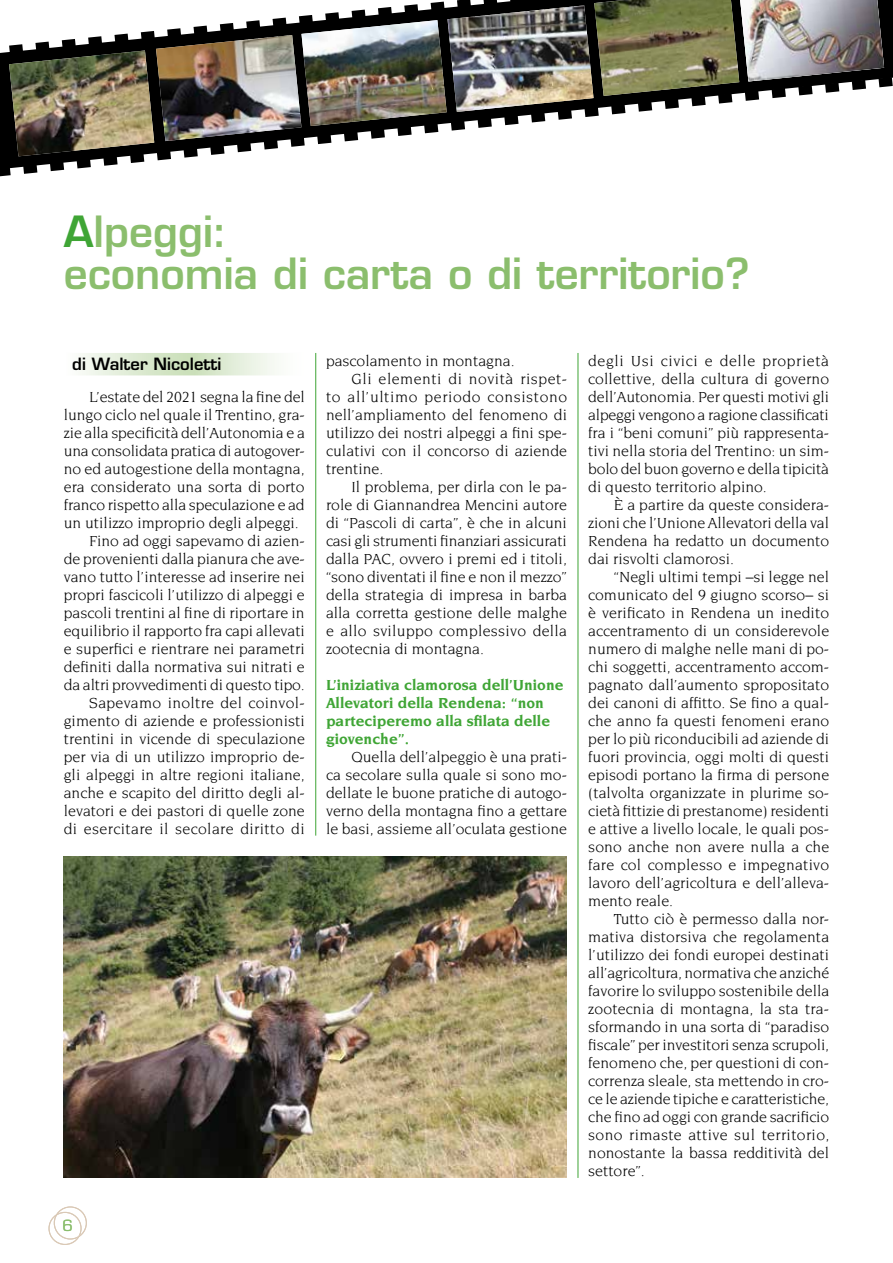
<style>
.page{position:relative;width:893px;height:1263px;background:#fff}
.page>*{position:absolute;margin:0;border:0;box-sizing:border-box;transform-origin:0 0}
.t1{font:600 42px/42px "Eurostile";color:#8bbe6d}
.t2{font:600 16.5px "Eurostile";color:#000}
.t3{font:15.75px/18px "Novarese";color:#000;text-align:justify}
.t4{font:700 15.75px/18px "Novarese";color:#3fa535}
.t5{font:15.75px "Novarese";letter-spacing:.02em;color:#000}
.t6{font:15.75px "Novarese";letter-spacing:.025em;color:#000}
.t7{font:15.75px "Novarese";letter-spacing:.035em;color:#000}
.t8{font:15.75px "Novarese";letter-spacing:.03em;color:#000}
.t9{font:15px "Eurostile";color:#8bbe6d}
.s1{color:#3fa535}
</style>
<div class="page">
<div style="left:48px;top:1212px;width:34px;height:33px;border:1px solid #dac9b6;border-radius:50%"></div>
<div style="left:54px;top:1206px;width:33px;height:33px;border:1px solid #dac9b6;border-radius:50%"></div>
<hr style="left:315px;top:353px;width:1px;height:483px;background:#3fa535">
<hr style="left:578px;top:353px;width:1px;height:825px;background:#3fa535">
<svg style="left:0;top:72px;width:893px;height:105px"></svg>
<svg style="left:0;top:0;width:893px;height:65px"></svg>
<img style="left:9px;top:0;width:875px;height:156px">
<img style="left:9px;top:51px;width:145px;height:105px">
<svg style="left:80px;top:353px;width:197px;height:22px;background:#dfebd5"></svg>
<img style="left:64px;top:857px;width:503px;height:321px">
<h1 class="t1" style="left:64px;top:210px;width:688px"><span class="s1">A</span>lpeggi:<br>economia di carta o di territorio?</h1>
<p class="t2" style="left:72px;top:354px;width:151px">di Walter Nicoletti</p>
<p class="t3" style="left:89px;top:387px;width:217px">L’estate del 2021 segna la fine del</p>
<p class="t3" style="left:64px;top:405px;width:243px">lungo ciclo nel quale il Trentino, gra-</p>
<p class="t3" style="left:64px;top:423px;width:243px">zie alla specificità dell’Autonomia e a</p>
<p class="t3" style="left:64px;top:441px;width:242px">una consolidata pratica di autogover-</p>
<p class="t3" style="left:64px;top:459px;width:242px">no ed autogestione della montagna,</p>
<p class="t3" style="left:64px;top:477px;width:242px">era considerato una sorta di porto</p>
<p class="t3" style="left:64px;top:496px;width:242px">franco rispetto alla speculazione e ad</p>
<p class="t3" style="left:64px;top:514px;width:237px">un utilizzo improprio degli alpeggi.</p>
<p class="t3" style="left:89px;top:532px;width:217px">Fino ad oggi sapevamo di azien-</p>
<p class="t3" style="left:64px;top:550px;width:242px">de provenienti dalla pianura che ave-</p>
<p class="t3" style="left:64px;top:568px;width:242px">vano tutto l’interesse ad inserire nei</p>
<p class="t3" style="left:64px;top:586px;width:242px">propri fascicoli l’utilizzo di alpeggi e</p>
<p class="t3" style="left:64px;top:604px;width:242px">pascoli trentini al fine di riportare in</p>
<p class="t3" style="left:64px;top:622px;width:243px">equilibrio il rapporto fra capi allevati</p>
<p class="t3" style="left:64px;top:640px;width:242px">e superfici e rientrare nei parametri</p>
<p class="t3" style="left:64px;top:658px;width:242px">definiti dalla normativa sui nitrati e</p>
<p class="t3" style="left:64px;top:676px;width:243px">da altri provvedimenti di questo tipo.</p>
<p class="t5" style="left:89px;top:694px;width:217px">Sapevamo inoltre del coinvol-</p>
<p class="t3" style="left:64px;top:712px;width:242px">gimento di aziende e professionisti</p>
<p class="t3" style="left:64px;top:730px;width:243px">trentini in vicende di speculazione</p>
<p class="t3" style="left:64px;top:748px;width:242px">per via di un utilizzo improprio de-</p>
<p class="t3" style="left:64px;top:766px;width:242px">gli alpeggi in altre regioni italiane,</p>
<p class="t3" style="left:64px;top:784px;width:242px">anche e scapito del diritto degli al-</p>
<p class="t3" style="left:64px;top:802px;width:242px">levatori e dei pastori di quelle zone</p>
<p class="t6" style="left:64px;top:820px;width:242px">di esercitare il secolare diritto di</p>
<p class="t3" style="left:326px;top:351px;width:190px">pascolamento in montagna.</p>
<p class="t8" style="left:351px;top:370px;width:217px">Gli elementi di novità rispet-</p>
<p class="t7" style="left:326px;top:388px;width:243px">to all’ultimo periodo consistono</p>
<p class="t3" style="left:326px;top:405px;width:243px">nell’ampliamento del fenomeno di</p>
<p class="t3" style="left:326px;top:423px;width:242px">utilizzo dei nostri alpeggi a fini spe-</p>
<p class="t3" style="left:326px;top:441px;width:243px">culativi con il concorso di aziende</p>
<p class="t3" style="left:326px;top:459px;width:59px">trentine.</p>
<p class="t3" style="left:351px;top:477px;width:217px">Il problema, per dirla con le pa-</p>
<p class="t3" style="left:326px;top:495px;width:242px">role di Giannandrea Mencini autore</p>
<p class="t3" style="left:326px;top:513px;width:242px">di “Pascoli di carta”, è che in alcuni</p>
<p class="t3" style="left:326px;top:531px;width:242px">casi gli strumenti finanziari assicurati</p>
<p class="t3" style="left:326px;top:549px;width:242px">dalla PAC, ovvero i premi ed i titoli,</p>
<p class="t3" style="left:326px;top:567px;width:242px">“sono diventati il fine e non il mezzo”</p>
<p class="t3" style="left:326px;top:585px;width:243px">della strategia di impresa in barba</p>
<p class="t3" style="left:326px;top:603px;width:242px">alla corretta gestione delle malghe</p>
<p class="t5" style="left:326px;top:622px;width:243px">e allo sviluppo complessivo della</p>
<p class="t3" style="left:326px;top:639px;width:160px">zootecnia di montagna.</p>
<p class="t4" style="left:326px;top:675px;width:239px">L’iniziativa clamorosa dell’Unione<br>Allevatori della Rendena: “non parteciperemo alla sfilata delle giovenche”.</p>
<p class="t3" style="left:326px;top:747px;width:242px;text-indent:26px">Quella dell’alpeggio è una prati&shy;ca secolare sulla quale si sono mo&shy;dellate le buone pratiche di autogo&shy;verno della montagna fino a gettare le basi, assieme all’oculata gestione</p>
<p class="t9" style="left:63px;top:1217px;width:12px">6</p>
<p class="t3" style="left:588px;top:351px;width:243px">degli Usi civici e delle proprietà collettive, della cultura di governo dell’Autonomia. Per questi motivi gli alpeggi vengono a ragione classificati fra i “beni comuni” più rappresenta&shy;tivi nella storia del Trentino: un sim&shy;bolo del buon governo e della tipicità di questo territorio alpino.</p>
<p class="t3" style="left:588px;top:496px;width:242px;text-indent:26px">È a partire da queste considera&shy;zioni che l’Unione Allevatori della val Rendena ha redatto un documento dai risvolti clamorosi.</p>
<p class="t3" style="left:588px;top:568px;width:243px;text-indent:26px">“Negli ultimi tempi –si legge nel comunicato del 9 giugno scorso– si è verificato in Rendena un inedito accentramento di un considerevole numero di malghe nelle mani di po&shy;chi soggetti, accentramento accom&shy;pagnato dall’aumento spropositato dei canoni di affitto. Se fino a qual&shy;che anno fa questi fenomeni erano per lo più riconducibili ad aziende di fuori provincia, oggi molti di questi episodi portano la firma di persone (talvolta organizzate in plurime so&shy;cietà fittizie di prestanome) residenti e attive a livello locale, le quali pos&shy;sono anche non avere nulla a che fare col complesso e impegnativo lavoro dell’agricoltura e dell’alleva&shy;mento reale.</p>
<p class="t3" style="left:588px;top:910px;width:243px;text-indent:26px">Tutto ciò è permesso dalla nor&shy;mativa distorsiva che regolamenta l’utilizzo dei fondi europei destinati all’agricoltura, normativa che anziché favorire lo sviluppo sostenibile della zootecnia di montagna, la sta tra&shy;sformando in una sorta di “paradiso fiscale” per investitori senza scrupoli, fenomeno che, per questioni di con&shy;correnza sleale, sta mettendo in cro&shy;ce le aziende tipiche e caratteristiche, che fino ad oggi con grande sacrificio sono rimaste attive sul territorio, nonostante la bassa redditività del settore”.</p>
</div>
